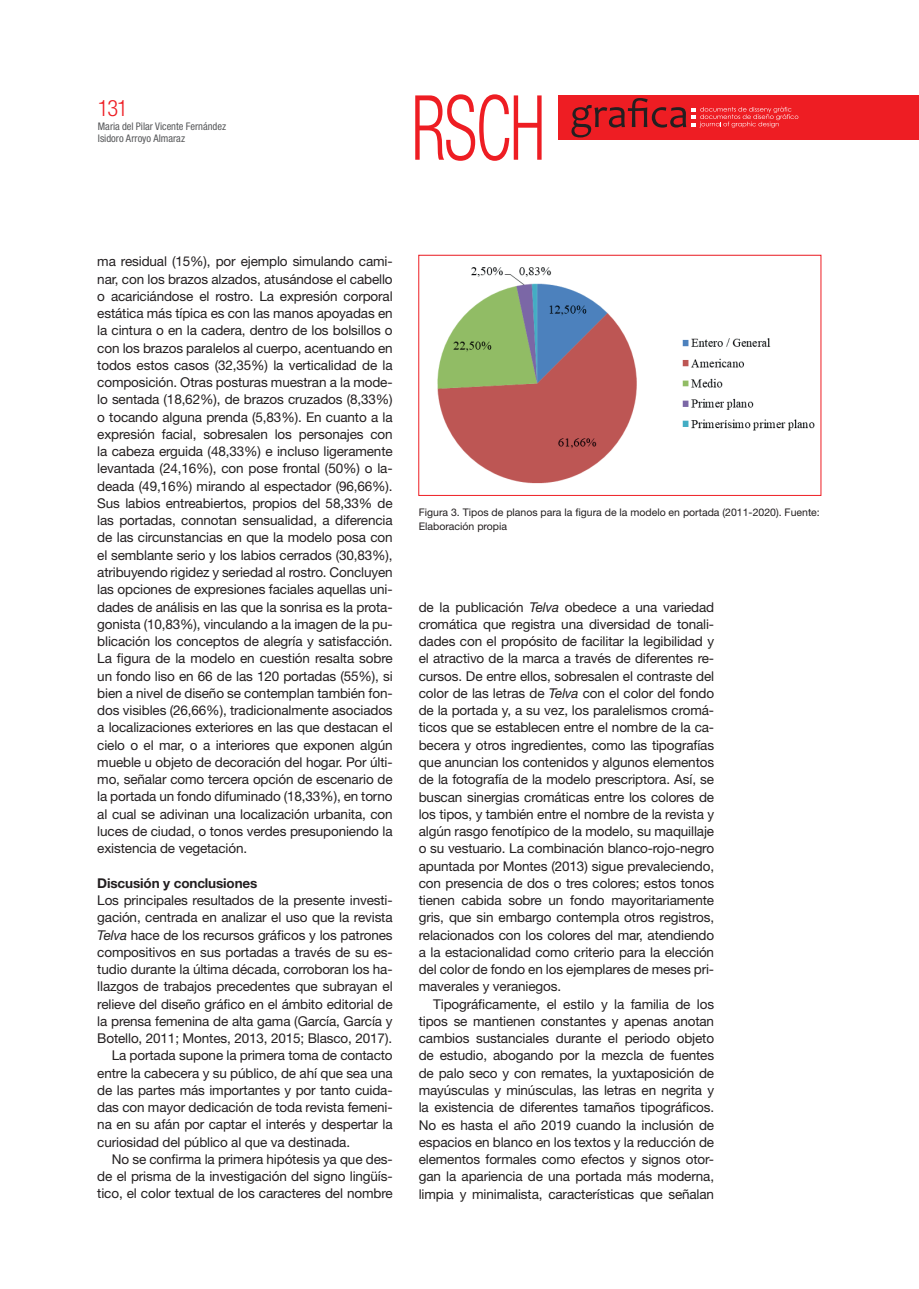
<style>
.page{position:relative;width:919px;height:1289px;background:#fff}
.page>*{position:absolute;margin:0;border:0;box-sizing:border-box;transform-origin:0 0}
.t1{font:300 condensed 90px "Helvetica Neue";color:#ee1d23;scale:.76 1}
.t2{font:300 condensed 22.5px "Helvetica Neue";color:#ee1d23}
.t3{font:13.5px/17.2px "Helvetica Neue";letter-spacing:-.01em;color:#231f20;text-align:justify}
.t4{font:700 13.5px "Helvetica Neue";letter-spacing:-.01em;color:#231f20}
.t5{font:10.5px/13.5px "Helvetica Neue";color:#231f20}
.t6{font:condensed 10.5px/12px "Helvetica Neue";color:#57585a}
.s1{font-style:italic}
</style>
<div class="page">
<div style="left:558px;top:95px;width:360px;height:45px;background:#ee1d23"></div>
<svg style="left:571px;top:98px;width:227px;height:39px"></svg>
<img style="left:437px;top:267px;width:378px;height:217px">
<div style="left:418px;top:255px;width:403px;height:240px;border:1px solid #ee1d23"></div>
<h2 class="t2" style="left:98px;top:95px;width:32px">131</h2>
<p class="t6" style="left:98px;top:120px;width:130px">Maria del Pilar Vicente Fernández<br>Isidoro Arroyo Almaraz</p>
<h1 class="t1" style="left:411px;top:76px;width:178px">RSCH</h1>
<p class="t3" style="left:97px;top:253px;width:297px">ma residual (15%), por ejemplo simulando cami&shy;nar, con los brazos alzados, atusándose el cabello o acariciándose el rostro. La expresión corporal estática más típica es con las manos apoyadas en la cintura o en la cadera, dentro de los bolsillos o con los brazos paralelos al cuerpo, acentuando en todos estos casos (32,35%) la verticalidad de la composición. Otras posturas muestran a la mode&shy;lo sentada (18,62%), de brazos cruzados (8,33%) o tocando alguna prenda (5,83%). En cuanto a la expresión facial, sobresalen los personajes con la cabeza erguida (48,33%) e incluso ligeramente levantada (24,16%), con pose frontal (50%) o la&shy;deada (49,16%) mirando al espectador (96,66%).<br>Sus labios entreabiertos, propios del 58,33% de las portadas, connotan sensualidad, a diferencia de las circunstancias en que la modelo posa con el semblante serio y los labios cerrados (30,83%), atribuyendo rigidez y seriedad al rostro. Concluyen las opciones de expresiones faciales aquellas uni&shy;dades de análisis en las que la sonrisa es la prota&shy;gonista (10,83%), vinculando a la imagen de la pu&shy;blicación los conceptos de alegría y satisfacción.<br>La figura de la modelo en cuestión resalta sobre un fondo liso en 66 de las 120 portadas (55%), si bien a nivel de diseño se contemplan también fon&shy;dos visibles (26,66%), tradicionalmente asociados a localizaciones exteriores en las que destacan el cielo o el mar, o a interiores que exponen algún mueble u objeto de decoración del hogar. Por últi&shy;mo, señalar como tercera opción de escenario de la portada un fondo difuminado (18,33%), en torno al cual se adivinan una localización urbanita, con luces de ciudad, o tonos verdes presuponiendo la existencia de vegetación.</p>
<p class="t4" style="left:97px;top:874px;width:162px">Discusión y conclusiones</p>
<p class="t3" style="left:97px;top:891px;width:297px">Los principales resultados de la presente investi-</p>
<p class="t3" style="left:97px;top:908px;width:297px">gación, centrada en analizar el uso que la revista</p>
<p class="t3" style="left:97px;top:925px;width:297px"><span class="s1">Telva</span> hace de los recursos gráficos y los patrones</p>
<p class="t3" style="left:97px;top:943px;width:297px">compositivos en sus portadas a través de su es-</p>
<p class="t3" style="left:97px;top:960px;width:297px">tudio durante la última década, corroboran los ha-</p>
<p class="t3" style="left:97px;top:977px;width:297px">llazgos de trabajos precedentes que subrayan el</p>
<p class="t3" style="left:97px;top:994px;width:297px">relieve del diseño gráfico en el ámbito editorial de</p>
<p class="t3" style="left:97px;top:1012px;width:297px">la prensa femenina de alta gama (García, García y</p>
<p class="t3" style="left:97px;top:1029px;width:296px">Botello, 2011; Montes, 2013, 2015; Blasco, 2017).</p>
<p class="t3" style="left:112px;top:1046px;width:282px">La portada supone la primera toma de contacto</p>
<p class="t3" style="left:97px;top:1063px;width:297px">entre la cabecera y su público, de ahí que sea una</p>
<p class="t3" style="left:97px;top:1081px;width:297px">de las partes más importantes y por tanto cuida-</p>
<p class="t3" style="left:97px;top:1098px;width:297px">das con mayor dedicación de toda revista femeni-</p>
<p class="t3" style="left:97px;top:1115px;width:297px">na en su afán por captar el interés y despertar la</p>
<p class="t3" style="left:97px;top:1132px;width:254px">curiosidad del público al que va destinada.</p>
<p class="t3" style="left:112px;top:1150px;width:282px">No se confirma la primera hipótesis ya que des-</p>
<p class="t3" style="left:97px;top:1167px;width:297px">de el prisma de la investigación del signo lingüís-</p>
<p class="t3" style="left:97px;top:1184px;width:297px">tico, el color textual de los caracteres del nombre</p>
<p class="t5" style="left:419px;top:505px;width:402px">Figura 3. Tipos de planos para la figura de la modelo en portada (2011-2020). Fuente:<br>Elaboración propia</p>
<p class="t3" style="left:419px;top:598px;width:297px">de la publicación <span class="s1">Telva</span> obedece a una variedad cromática que registra una diversidad de tonali&shy;dades con el propósito de facilitar la legibilidad y el atractivo de la marca a través de diferentes re&shy;cursos. De entre ellos, sobresalen el contraste del color de las letras de <span class="s1">Telva</span> con el color del fondo de la portada y, a su vez, los paralelismos cromá&shy;ticos que se establecen entre el nombre de la ca&shy;becera y otros ingredientes, como las tipografías que anuncian los contenidos y algunos elementos de la fotografía de la modelo prescriptora. Así, se buscan sinergias cromáticas entre los colores de los tipos, y también entre el nombre de la revista y algún rasgo fenotípico de la modelo, su maquillaje o su vestuario. La combinación blanco-rojo-negro apuntada por Montes (2013) sigue prevaleciendo, con presencia de dos o tres colores; estos tonos tienen cabida sobre un fondo mayoritariamente gris, que sin embargo contempla otros registros, relacionados con los colores del mar, atendiendo a la estacionalidad como criterio para la elección del color de fondo en los ejemplares de meses pri&shy;maverales y veraniegos.</p>
<p class="t3" style="left:419px;top:995px;width:297px;text-indent:14px">Tipográficamente, el estilo y la familia de los tipos se mantienen constantes y apenas anotan cambios sustanciales durante el periodo objeto de estudio, abogando por la mezcla de fuentes de palo seco y con remates, la yuxtaposición de mayúsculas y minúsculas, las letras en negrita y la existencia de diferentes tamaños tipográficos.<br>No es hasta el año 2019 cuando la inclusión de espacios en blanco en los textos y la reducción de elementos formales como efectos y signos otor&shy;gan la apariencia de una portada más moderna, limpia y minimalista, características que señalan</p>
</div>
